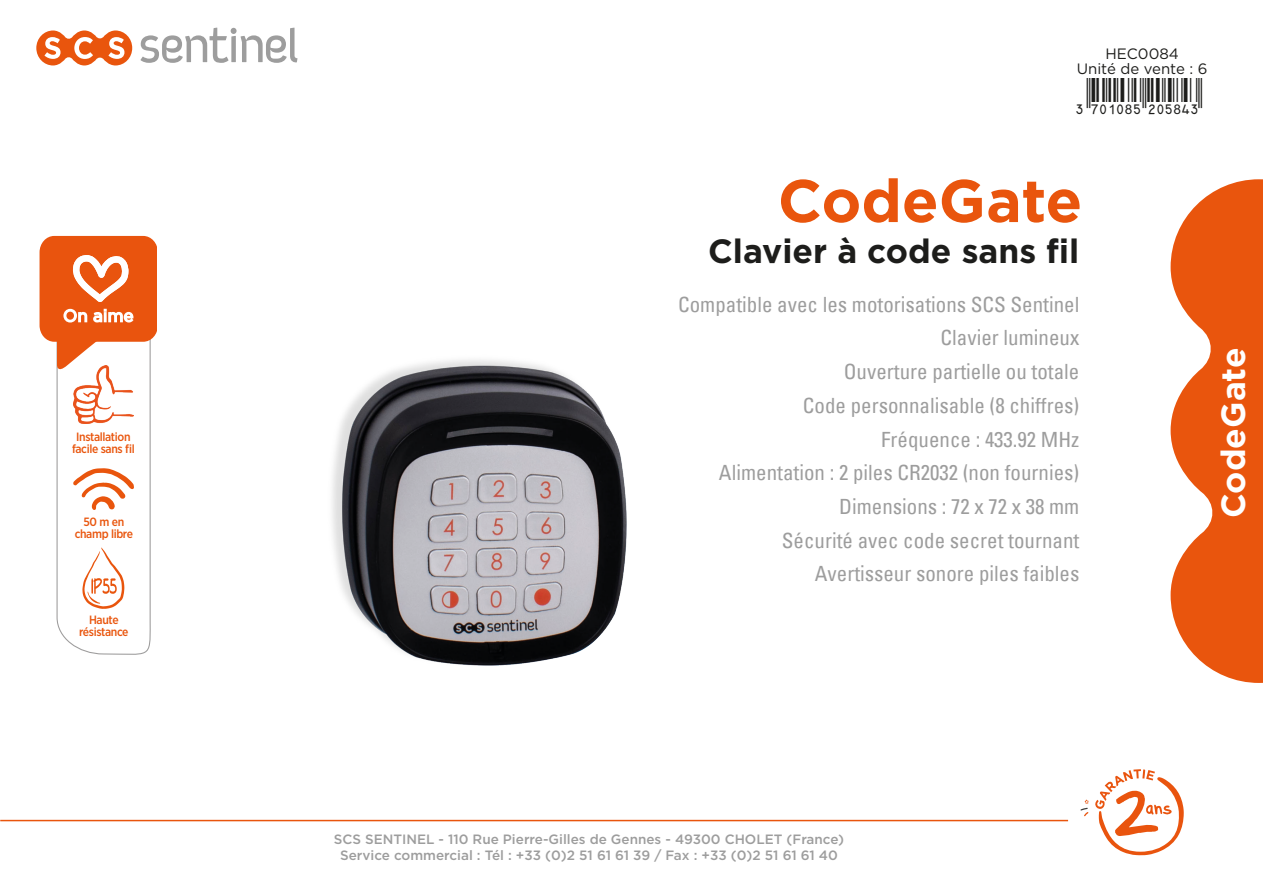
<style>
.page{position:relative;width:1263px;height:893px;background:#fff}
.page>*{position:absolute;margin:0;border:0;box-sizing:border-box;transform-origin:0 0}
.t1{font:700 60px "Gotham";color:#e9550d}
.t2{font:700 33.6px "Gotham";color:#1d1d1b}
.t3{font:700 33.6px "Gotham";color:#fff}
.t4{font:condensed 21px "Univers";color:#9d9d9d}
.t5{font:15px "Gotham";color:#1d1d1b}
.t6{font:500 13.5px/16.2px "Gotham";color:#9d9d9d;text-align:center}
.t7{font:500 12px "Gotham Narrow";letter-spacing:-.03em;color:#e9550d}
</style>
<div class="page">
<svg style="left:36px;top:30px;width:96px;height:35px"></svg>
<svg style="left:141px;top:28px;width:156px;height:35px"></svg>
<svg style="left:1170px;top:179px;width:93px;height:504px;fill:#e9550d"></svg>
<hr style="left:0;top:820px;width:1068px;height:1px;background:#e9550d">
<svg style="left:1080px;top:800px;width:9px;height:16px"></svg>
<svg style="left:1095px;top:769px;width:89px;height:86px"></svg>
<img style="left:332px;top:359px;width:295px;height:307px">
<svg style="left:40px;top:236px;width:117px;height:419px"></svg>
<p class="t7" style="left:76px;top:429px;width:56px">Installation</p>
<p class="t7" style="left:72px;top:441px;width:64px">facile sans fil</p>
<p class="t7" style="left:83px;top:514px;width:42px">50 m en</p>
<p class="t7" style="left:75px;top:526px;width:60px">champ libre</p>
<p class="t7" style="left:89px;top:612px;width:31px">Haute</p>
<p class="t7" style="left:79px;top:624px;width:51px">résistance</p>
<p class="t5" style="left:1105px;top:44px;width:75px">HEC0084</p>
<p class="t5" style="left:1077px;top:59px;width:132px">Unité de vente : 6</p>
<p class="t1" style="left:778px;top:161px;width:306px">CodeGate</p>
<p class="t2" style="left:708px;top:229px;width:373px">Clavier à code sans fil</p>
<p class="t4" style="left:678px;top:290px;width:403px">Compatible avec les motorisations SCS Sentinel</p>
<p class="t4" style="left:941px;top:324px;width:140px">Clavier lumineux</p>
<p class="t4" style="left:844px;top:358px;width:237px">Ouverture partielle ou totale</p>
<p class="t4" style="left:803px;top:392px;width:278px">Code personnalisable (8 chiffres)</p>
<p class="t4" style="left:881px;top:425px;width:200px">Fréquence : 433.92 MHz</p>
<p class="t4" style="left:719px;top:459px;width:362px">Alimentation : 2 piles CR2032 (non fournies)</p>
<p class="t4" style="left:839px;top:493px;width:242px">Dimensions : 72 x 72 x 38 mm</p>
<p class="t4" style="left:782px;top:526px;width:299px">Sécurité avec code secret tournant</p>
<p class="t4" style="left:815px;top:560px;width:266px">Avertisseur sonore piles faibles</p>
<p class="t3" style="left:1211px;top:518px;width:172px;rotate:-90deg">CodeGate</p>
<p class="t6" style="left:334px;top:831px;width:512px">SCS SENTINEL - 110 Rue Pierre-Gilles de Gennes - 49300 CHOLET (France)<br>Service commercial : Tél : +33 (0)2 51 61 61 39 / Fax : +33 (0)2 51 61 61 40</p>
</div>
